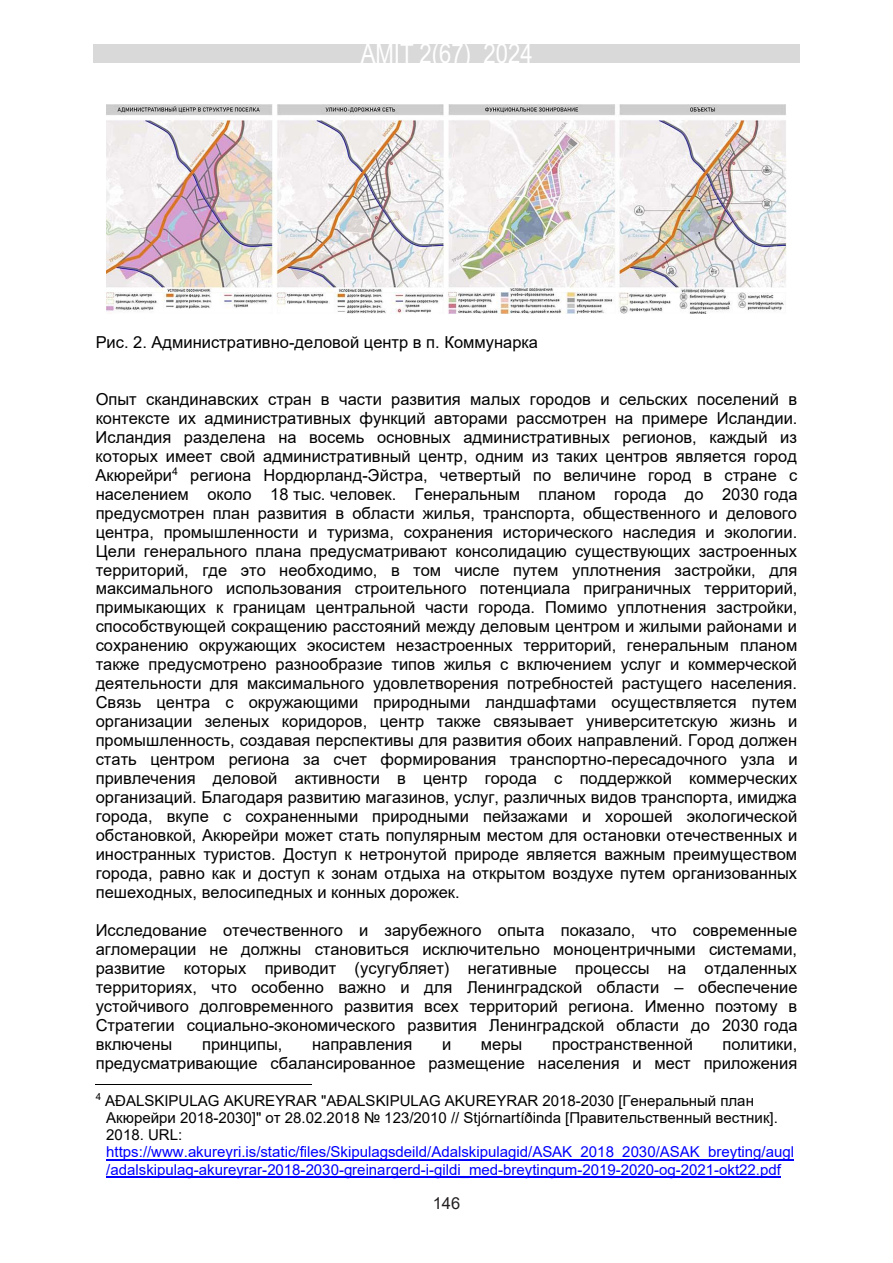
<style>
.page{position:relative;width:893px;height:1263px;background:#fff}
.page>*{position:absolute;margin:0;border:0;box-sizing:border-box;transform-origin:0 0}
.t1{font:27px "Arial Narrow";color:#fff}
.t2{font:16.5px/18.9px "Arial";color:#000;text-align:justify}
.t3{font:16.5px "Arial";color:#231f20}
.t4{font:15px/17.2px "Arial";color:#00f}
.s1{color:#000}
</style>
<div class="page">
<div style="left:93px;top:44px;width:707px;height:19px;background:#d9d9d9"></div>
<img style="left:106px;top:104px;width:681px;height:209px">
<hr style="left:96px;top:1084px;width:216px;height:1px;background:#000">
<hr style="left:106px;top:1159px;width:688px;height:1px;background:#00f">
<hr style="left:106px;top:1176px;width:675px;height:1px;background:#00f">
<h1 class="t1" style="left:361px;top:34px;width:173px">AMIT 2(67) 2024</h1>
<p class="t2" style="left:96px;top:332px;width:444px">Рис. 2. Административно-деловой центр в п. Коммунарка</p>
<p class="t2" style="left:96px;top:389px;width:703px">Опыт скандинавских стран в части развития малых городов и сельских поселений в контексте их административных функций авторами рассмотрен на примере Исландии.<br>Исландия разделена на восемь основных административных регионов, каждый из которых имеет свой административный центр, одним из таких центров является город Акюрейри<sup>4</sup> региона Нордюрланд-Эйстра, четвертый по величине город в стране с населением около 18 тыс. человек. Генеральным планом города до 2030 года предусмотрен план развития в области жилья, транспорта, общественного и делового центра, промышленности и туризма, сохранения исторического наследия и экологии.<br>Цели генерального плана предусматривают консолидацию существующих застроенных территорий, где это необходимо, в том числе путем уплотнения застройки, для максимального использования строительного потенциала приграничных территорий, примыкающих к границам центральной части города. Помимо уплотнения застройки, способствующей сокращению расстояний между деловым центром и жилыми районами и сохранению окружающих экосистем незастроенных территорий, генеральным планом также предусмотрено разнообразие типов жилья с включением услуг и коммерческой деятельности для максимального удовлетворения потребностей растущего населения.<br>Связь центра с окружающими природными ландшафтами осуществляется путем организации зеленых коридоров, центр также связывает университетскую жизнь и промышленность, создавая перспективы для развития обоих направлений. Город должен стать центром региона за счет формирования транспортно-пересадочного узла и привлечения деловой активности в центр города с поддержкой коммерческих организаций. Благодаря развитию магазинов, услуг, различных видов транспорта, имиджа города, вкупе с сохраненными природными пейзажами и хорошей экологической обстановкой, Акюрейри может стать популярным местом для остановки отечественных и иностранных туристов. Доступ к нетронутой природе является важным преимуществом города, равно как и доступ к зонам отдыха на открытом воздухе путем организованных пешеходных, велосипедных и конных дорожек.</p>
<p class="t2" style="left:96px;top:921px;width:703px">Исследование отечественного и зарубежного опыта показало, что современные агломерации не должны становиться исключительно моноцентричными системами, развитие которых приводит (усугубляет) негативные процессы на отдаленных территориях, что особенно важно и для Ленинградской области – обеспечение устойчивого долговременного развития всех территорий региона. Именно поэтому в Стратегии социально-экономического развития Ленинградской области до 2030 года включены</p>
<p class="t2" style="left:202px;top:1035px;width:82px">принципы,</p>
<p class="t2" style="left:312px;top:1035px;width:102px">направления</p>
<p class="t2" style="left:442px;top:1035px;width:11px">и</p>
<p class="t2" style="left:481px;top:1035px;width:43px">меры</p>
<p class="t2" style="left:552px;top:1035px;width:142px">пространственной</p>
<p class="t2" style="left:96px;top:1034px;width:703px;text-align:right">политики,<br>предусматривающие сбалансированное размещение населения и мест приложения</p>
<p class="t4" style="left:106px;top:1091px;width:689px;text-indent:-11px"><sup>4</sup> <span class="s1">AÐALSKIPULAG AKUREYRAR "AÐALSKIPULAG AKUREYRAR 2018-2030 [Генеральный план Акюрейри 2018-2030]" от 28.02.2018 № 123/2010 // Stjórnartíðinda [Правительственный вестник].<br>2018. URL: </span>https://www.akureyri.is/static/files/Skipulagsdeild/Adalskipulagid/ASAK_2018_2030/ASAK_breyting/augl /adalskipulag-akureyrar-2018-2030-greinargerd-i-gildi_med-breytingum-2019-2020-og-2021-okt22.pdf</p>
<p class="t3" style="left:433px;top:1191px;width:29px">146</p>
</div>
